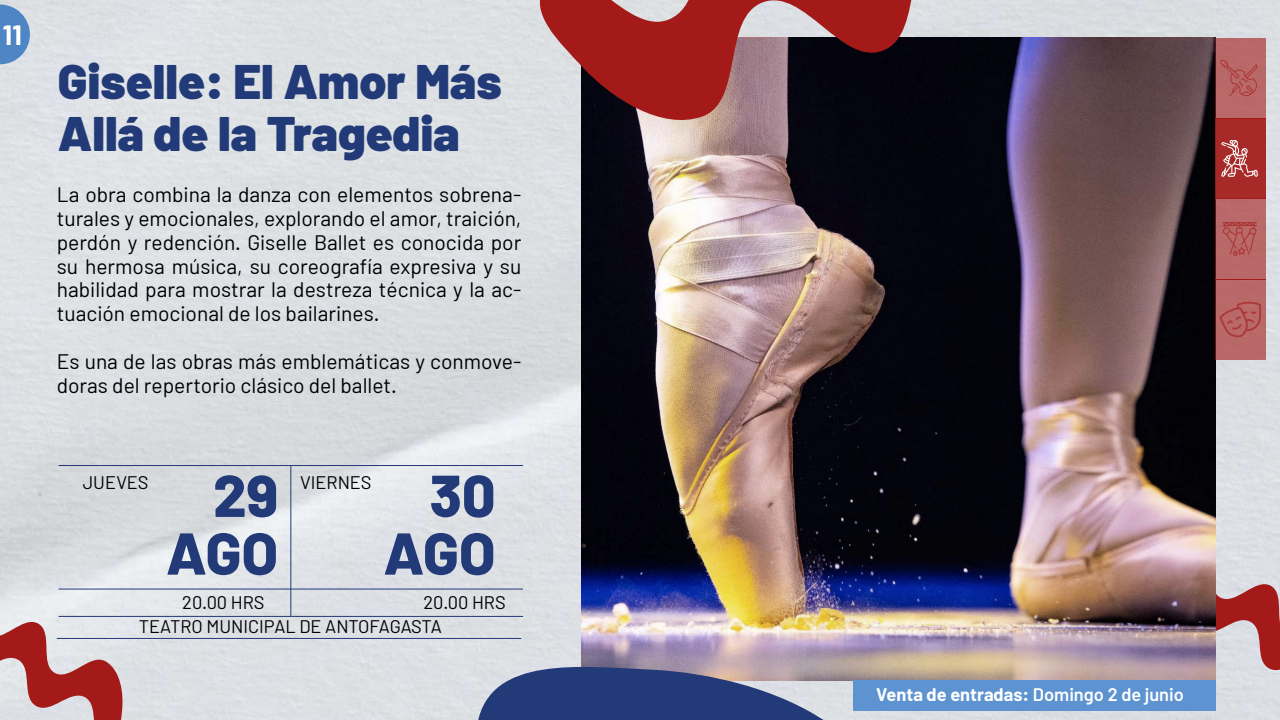
<style>
.page{position:relative;width:1280px;height:720px;background:#fff}
.page>*{position:absolute;margin:0;border:0;box-sizing:border-box;transform-origin:0 0}
.t1{font:800 58.9px/57.7px "Barlow";color:#223a78;text-align:right}
.t2{font:900 48.7px/51.9px "Barlow";color:#223a78}
.t3{font:700 28px "Barlow";color:#fff}
.t4{font:21px/23.9px "Barlow";color:#000;text-align:justify}
.t5{font:18.2px/23.8px "Barlow";color:#000}
.t6{font:700 18.2px "Barlow";color:#fff}
.s1{font-weight:600}
</style>
<div class="page">
<img style="left:0;top:0;width:1280px;height:720px">
<svg style="left:0;top:540px;width:124px;height:180px;background:#d0b1b4"></svg>
<svg style="left:1155px;top:540px;width:125px;height:180px;background:#ccaeb2"></svg>
<svg style="left:0;top:5px;width:30px;height:59px;background:#6b98ca"></svg>
<svg style="left:478px;top:656px;width:350px;height:64px;background:#4f6292"></svg>
<img style="left:582px;top:38px;width:633px;height:642px">
<svg style="left:528px;top:0;width:386px;height:131px;background:#84484b"></svg>
<div style="left:1215px;top:38px;width:50px;height:322px;background:#b96869"></div>
<div style="left:1215px;top:118px;width:50px;height:80px;background:#a72928"></div>
<svg style="left:1221px;top:140px;width:37px;height:37px"></svg>
<svg style="left:1219px;top:302px;width:42px;height:35px"></svg>
<svg style="left:1220px;top:60px;width:37px;height:36px"></svg>
<svg style="left:1222px;top:222px;width:35px;height:34px"></svg>
<hr style="left:1215px;top:279px;width:50px;height:1px;background:#a31a18">
<hr style="left:1215px;top:198px;width:50px;height:1px;background:#a31a18">
<hr style="left:1215px;top:118px;width:50px;height:1px;background:#a31a18">
<hr style="left:59px;top:465px;width:464px;height:1px;background:#223a78">
<hr style="left:59px;top:589px;width:464px;height:1px;background:#223a78">
<hr style="left:59px;top:616px;width:464px;height:1px;background:#223a78">
<hr style="left:290px;top:466px;width:1px;height:150px;background:#223a78">
<hr style="left:57px;top:638px;width:464px;height:1px;background:#223a78">
<div style="left:853px;top:680px;width:362px;height:31px;background:#5c93d0"></div>
<h3 class="t3" style="left:3px;top:17px;width:21px">11</h3>
<h2 class="t2" style="left:58px;top:56px;width:445px">Giselle: El Amor Más<br>Allá de la Tragedia</h2>
<p class="t4" style="left:57px;top:182px;width:466px">La obra combina la danza con elementos sobrena&shy;turales y emocionales, explorando el amor, traición, perdón y redención. Giselle Ballet es conocida por su hermosa música, su coreografía expresiva y su habilidad para mostrar la destreza técnica y la ac&shy;tuación emocional de los bailarines.</p>
<p class="t4" style="left:57px;top:349px;width:466px">Es una de las obras más emblemáticas y conmove&shy;doras del repertorio clásico del ballet.</p>
<p class="t5" style="left:83px;top:470px;width:67px">JUEVES</p>
<h1 class="t1" style="left:383px;top:463px;width:114px">30<br>AGO</h1>
<h1 class="t1" style="left:166px;top:463px;width:114px">29<br>AGO</h1>
<p class="t5" style="left:300px;top:470px;width:73px">VIERNES</p>
<p class="t5" style="left:139px;top:590px;width:368px;text-indent:285px">20.00 HRS<br>TEATRO MUNICIPAL DE ANTOFAGASTA</p>
<p class="t5" style="left:182px;top:590px;width:84px">20.00 HRS</p>
<p class="t6" style="left:876px;top:683px;width:309px">Venta de entradas: <span class="s1">Domingo 2 de junio</span></p>
</div>
